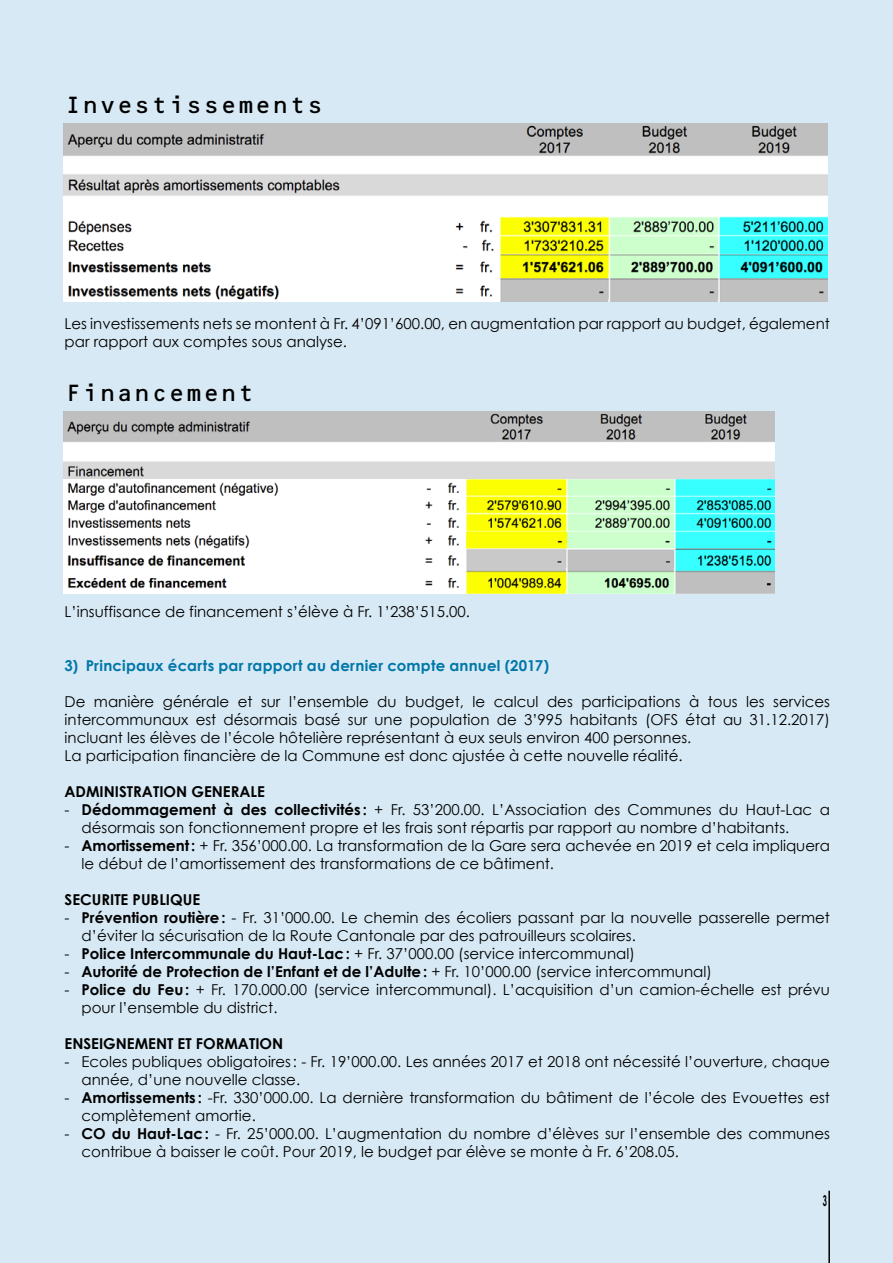
<style>
.page{position:relative;width:893px;height:1263px;background:#d7e9f4}
.page>*{position:absolute;margin:0;border:0;box-sizing:border-box;transform-origin:0 0}
.t1{font:24px "OCRB A";color:#000}
.t2{font:15px/18px "Century Gothic";color:#000}
.t3{font:700 15px "Century Gothic";color:#000}
.t4{font:700 15px "Century Gothic";letter-spacing:.01em;color:#0077a9}
.t5{font:700 15px "Century Gothic";color:#000;scale:.5 1}
.s1{font-weight:700}
.s2{font-weight:400}
</style>
<div class="page">
<hr style="left:828px;top:1191px;width:2px;height:72px;background:#000">
<img style="left:64px;top:124px;width:763px;height:178px">
<img style="left:64px;top:412px;width:711px;height:68px">
<img style="left:64px;top:480px;width:711px;height:114px">
<h1 class="t1" style="left:65px;top:91px;width:261px">Investissements</h1>
<p class="t2" style="left:65px;top:315px;width:767px">Les investissements nets se montent à Fr. 4’091’600.00, en augmentation par rapport au budget, également par rapport aux comptes sous analyse.</p>
<h1 class="t1" style="left:65px;top:379px;width:192px">Financement</h1>
<p class="t2" style="left:65px;top:603px;width:407px">L’insuffisance de financement s’élève à Fr. 1’238’515.00.</p>
<p class="t4" style="left:65px;top:656px;width:486px">3) Principaux écarts par rapport au dernier compte annuel (2017)</p>
<p class="t2" style="left:65px;top:693px;width:767px">De manière générale et sur l’ensemble du budget, le calcul des participations à tous les services intercommunaux est désormais basé sur une population de 3’995 habitants (OFS état au 31.12.2017) incluant les élèves de l’école hôtelière représentant à eux seuls environ 400 personnes.<br>La participation financière de la Commune est donc ajustée à cette nouvelle réalité.</p>
<p class="t3" style="left:65px;top:782px;width:202px">ADMINISTRATION GENERALE</p>
<p class="t2" style="left:82px;top:801px;width:750px;text-indent:-17px">- <span class="s1">Dédommagement à des collectivités :</span> + Fr. 53’200.00. L’Association des Communes du Haut-Lac a désormais son fonctionnement propre et les frais sont répartis par rapport au nombre d’habitants.</p>
<p class="t2" style="left:82px;top:837px;width:750px;text-indent:-17px">- <span class="s1">Amortissement:</span> + Fr. 356’000.00. La transformation de la Gare sera achevée en 2019 et cela impliquera le début de l’amortissement des transformations de ce bâtiment.</p>
<p class="t3" style="left:65px;top:890px;width:137px">SECURITE PUBLIQUE</p>
<p class="t2" style="left:82px;top:909px;width:750px;text-indent:-17px">- <span class="s1">Prévention routière:</span> - Fr. 31’000.00. Le chemin des écoliers passant par la nouvelle passerelle permet d’éviter la sécurisation de la Route Cantonale par des patrouilleurs scolaires.</p>
<p class="t2" style="left:65px;top:945px;width:572px">- <span class="s1">Police Intercommunale du Haut-Lac:</span> + Fr. 37’000.00 (service intercommunal)</p>
<p class="t3" style="left:65px;top:962px;width:649px"><span class="s2">-</span> Autorité de Protection de l’Enfant et de l’Adulte: <span class="s2">+ Fr. 10’000.00 (service intercommunal)</span></p>
<p class="t2" style="left:82px;top:981px;width:750px;text-indent:-17px">- <span class="s1">Police du Feu:</span> + Fr. 170.000.00 (service intercommunal). L’acquisition d’un camion-échelle est prévu pour l’ensemble du district.</p>
<p class="t3" style="left:65px;top:1034px;width:220px">ENSEIGNEMENT ET FORMATION</p>
<p class="t2" style="left:82px;top:1053px;width:750px;text-indent:-17px">- Ecoles publiques obligatoires: - Fr. 19’000.00. Les années 2017 et 2018 ont nécessité l’ouverture, chaque année, d’une nouvelle classe.</p>
<p class="t2" style="left:82px;top:1089px;width:750px;text-indent:-17px">- <span class="s1">Amortissements :</span> -Fr. 330’000.00. La dernière transformation du bâtiment de l’école des Evouettes est complètement amortie.</p>
<p class="t2" style="left:82px;top:1125px;width:750px;text-indent:-17px">- <span class="s1">CO du Haut-Lac:</span> - Fr. 25’000.00. L’augmentation du nombre d’élèves sur l’ensemble des communes contribue à baisser le coût. Pour 2019, le budget par élève se monte à Fr. 6’208.05.</p>
<p class="t5" style="left:823px;top:1191px;width:10px">3</p>
</div>
